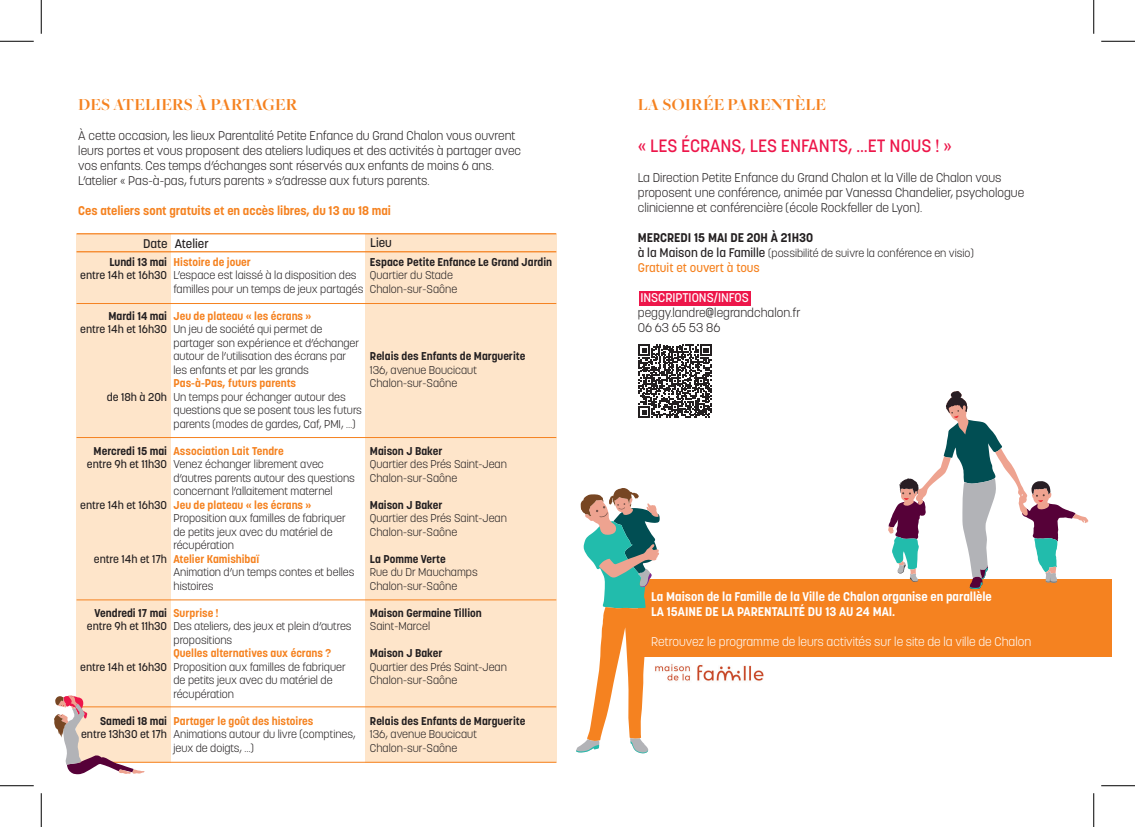
<style>
.page{position:relative;width:1135px;height:827px;background:#fff}
.page>*{position:absolute;margin:0;border:0;box-sizing:border-box;transform-origin:0 0}
.t1{font:500 17.75px "Korolev";color:#ed164a}
.t2{font:700 17.5px "Freight Big Pro";color:#f58220}
.t3{font:300 12.5px/15px "Korolev";color:#231f20}
.t4{font:700 12.5px/15px "Korolev";color:#fff}
.t5{font:300 12.5px "Korolev";color:#fff}
.t6{font:700 12.5px "Korolev";color:#f58220}
.t7{font:700 12.5px "Korolev";color:#231f20}
.t8{font:500 12.5px "Korolev";color:#f58220}
.t9{font:500 12.5px "Korolev";color:#fff}
.t10{font:500 12.5px "Korolev";color:#231f20}
.t11{font:300 11.25px/13.5px "Korolev";color:#231f20}
.t12{font:700 11.25px "Korolev";color:#231f20}
.t13{font:700 11.25px "Korolev";color:#f58220}
.t14{font:500 11.25px "Korolev";color:#231f20}
.s1{font-weight:500;font-size:12.5px}
</style>
<div class="page">
<div style="left:77px;top:234px;width:94px;height:528px;background:#fee5ca"></div>
<div style="left:365px;top:234px;width:191px;height:528px;background:#fee5ca"></div>
<div style="left:638px;top:579px;width:473px;height:78px;background:#f58220"></div>
<svg style="left:888px;top:391px;width:200px;height:198px"></svg>
<svg style="left:576px;top:488px;width:84px;height:265px"></svg>
<hr style="left:77px;top:251px;width:479px;height:1px;background:#f58220">
<hr style="left:77px;top:303px;width:479px;height:1px;background:#f58220">
<hr style="left:77px;top:437px;width:479px;height:1px;background:#f58220">
<hr style="left:77px;top:599px;width:479px;height:1px;background:#f58220">
<hr style="left:77px;top:706px;width:479px;height:1px;background:#f58220">
<hr style="left:77px;top:762px;width:479px;height:1px;background:#f58220">
<hr style="left:77px;top:233px;width:479px;height:1px;background:#f58220">
<div style="left:639px;top:291px;width:111px;height:14px;background:#ed164a"></div>
<img style="left:655px;top:659px;width:109px;height:25px">
<svg style="left:54px;top:695px;width:91px;height:79px"></svg>
<svg style="left:638px;top:344px;width:74px;height:74px"></svg>
<hr style="left:0;top:41px;width:34px;height:1px;background:#000">
<hr style="left:1101px;top:41px;width:34px;height:1px;background:#000">
<hr style="left:0;top:785px;width:34px;height:1px;background:#000">
<hr style="left:1101px;top:785px;width:34px;height:1px;background:#000">
<hr style="left:41px;top:0;width:1px;height:34px;background:#000">
<hr style="left:41px;top:793px;width:1px;height:34px;background:#000">
<hr style="left:1093px;top:0;width:1px;height:34px;background:#000">
<hr style="left:1093px;top:793px;width:1px;height:34px;background:#000">
<h2 class="t2" style="left:78px;top:93px;width:221px">DES ATELIERS À PARTAGER</h2>
<p class="t3" style="left:78px;top:128px;width:444px">À cette occasion, les lieux Parentalité Petite Enfance du Grand Chalon vous ouvrent leurs portes et vous proposent des ateliers ludiques et des activités à partager avec vos enfants. Ces temps d’échanges sont réservés aux enfants de moins 6 ans.<br>L’atelier « Pas-à-pas, futurs parents » s’adresse aux futurs parents.</p>
<p class="t6" style="left:78px;top:203px;width:314px">Ces ateliers sont gratuits et en accès libres, du 13 au 18 mai</p>
<p class="t10" style="left:143px;top:235px;width:67px">Date Atelier</p>
<p class="t10" style="left:370px;top:234px;width:23px">Lieu</p>
<p class="t12" style="left:109px;top:255px;width:59px">Lundi 13 mai</p>
<p class="t14" style="left:80px;top:268px;width:88px">entre 14h et 16h30</p>
<p class="t12" style="left:108px;top:309px;width:60px">Mardi 14 mai</p>
<p class="t14" style="left:80px;top:322px;width:88px">entre 14h et 16h30</p>
<p class="t12" style="left:370px;top:255px;width:184px">Espace Petite Enfance Le Grand Jardin</p>
<p class="t11" style="left:370px;top:268px;width:89px">Quartier du Stade<br>Chalon-sur-Saône</p>
<p class="t13" style="left:173px;top:255px;width:79px">Histoire de jouer</p>
<p class="t11" style="left:173px;top:268px;width:191px">L’espace est laissé à la disposition des familles pour un temps de jeux partagés</p>
<p class="t13" style="left:173px;top:309px;width:140px">Jeu de plateau « les écrans »</p>
<p class="t11" style="left:173px;top:322px;width:187px">Un jeu de société qui permet de partager son expérience et d’échanger autour de l’utilisation des écrans par les enfants et par les grands</p>
<p class="t13" style="left:173px;top:376px;width:124px">Pas-à-Pas, futurs parents</p>
<p class="t11" style="left:173px;top:390px;width:190px">Un temps pour échanger autour des questions que se posent tous les futurs parents (modes de gardes, Caf, PMI, …)</p>
<p class="t13" style="left:173px;top:444px;width:112px">Association Lait Tendre</p>
<p class="t11" style="left:173px;top:457px;width:183px">Venez échanger librement avec d’autres parents autour des questions concernant l’allaitement maternel</p>
<p class="t13" style="left:173px;top:498px;width:140px">Jeu de plateau « les écrans »</p>
<p class="t11" style="left:173px;top:511px;width:174px">Proposition aux familles de fabriquer de petits jeux avec du matériel de récupération</p>
<p class="t13" style="left:173px;top:552px;width:87px">Atelier Kamishibaï</p>
<p class="t11" style="left:173px;top:565px;width:183px">Animation d’un temps contes et belles histoires</p>
<p class="t13" style="left:173px;top:606px;width:47px">Surprise !</p>
<p class="t11" style="left:173px;top:619px;width:180px">Des ateliers, des jeux et plein d’autres propositions</p>
<p class="t13" style="left:173px;top:646px;width:159px">Quelles alternatives aux écrans ?</p>
<p class="t11" style="left:173px;top:660px;width:174px">Proposition aux familles de fabriquer de petits jeux avec du matériel de récupération</p>
<p class="t13" style="left:173px;top:714px;width:141px">Partager le goût des histoires</p>
<p class="t11" style="left:173px;top:727px;width:184px">Animations autour du livre (comptines, jeux de doigts, …)</p>
<p class="t12" style="left:370px;top:349px;width:157px">Relais des Enfants de Marguerite</p>
<p class="t11" style="left:370px;top:363px;width:109px">136, avenue Boucicaut<br>Chalon-sur-Saône</p>
<p class="t14" style="left:107px;top:390px;width:62px">de 18h à 20h</p>
<p class="t12" style="left:94px;top:444px;width:75px">Mercredi 15 mai</p>
<p class="t14" style="left:87px;top:457px;width:82px">entre 9h et 11h30</p>
<p class="t14" style="left:80px;top:498px;width:88px">entre 14h et 16h30</p>
<p class="t12" style="left:370px;top:444px;width:74px">Maison J Baker</p>
<p class="t11" style="left:370px;top:457px;width:139px">Quartier des Prés Saint-Jean<br>Chalon-sur-Saône</p>
<p class="t12" style="left:370px;top:498px;width:74px">Maison J Baker</p>
<p class="t11" style="left:370px;top:511px;width:139px">Quartier des Prés Saint-Jean<br>Chalon-sur-Saône</p>
<p class="t12" style="left:370px;top:552px;width:77px">La Pomme Verte</p>
<p class="t11" style="left:370px;top:565px;width:109px">Rue du Dr Mauchamps<br>Chalon-sur-Saône</p>
<p class="t12" style="left:370px;top:606px;width:113px">Maison Germaine Tillion</p>
<p class="t11" style="left:370px;top:619px;width:62px">Saint-Marcel</p>
<p class="t12" style="left:370px;top:646px;width:74px">Maison J Baker</p>
<p class="t11" style="left:370px;top:660px;width:139px">Quartier des Prés Saint-Jean<br>Chalon-sur-Saône</p>
<p class="t12" style="left:370px;top:714px;width:157px">Relais des Enfants de Marguerite</p>
<p class="t11" style="left:370px;top:727px;width:109px">136, avenue Boucicaut<br>Chalon-sur-Saône</p>
<p class="t14" style="left:94px;top:552px;width:75px">entre 14h et 17h</p>
<p class="t12" style="left:95px;top:606px;width:74px">Vendredi 17 mai</p>
<p class="t14" style="left:87px;top:619px;width:82px">entre 9h et 11h30</p>
<p class="t14" style="left:80px;top:660px;width:88px">entre 14h et 16h30</p>
<p class="t12" style="left:100px;top:714px;width:69px">Samedi 18 mai</p>
<p class="t14" style="left:81px;top:727px;width:87px">entre 13h30 et 17h</p>
<h2 class="t2" style="left:638px;top:93px;width:190px">LA SOIRÉE PARENTÈLE</h2>
<h1 class="t1" style="left:638px;top:135px;width:316px">« LES ÉCRANS, LES ENFANTS, …ET NOUS ! »</h1>
<p class="t3" style="left:638px;top:170px;width:388px">La Direction Petite Enfance du Grand Chalon et la Ville de Chalon vous proposent une conférence, animée par Vanessa Chandelier, psychologue clinicienne et conférencière (école Rockfeller de Lyon).</p>
<p class="t7" style="left:638px;top:230px;width:177px">MERCREDI 15 MAI DE 20H À 21H30</p>
<p class="t11" style="left:638px;top:246px;width:338px"><span class="s1">à la Maison de la Famille</span> (possibilité de suivre la conférence en visio)</p>
<p class="t8" style="left:638px;top:260px;width:123px">Gratuit et ouvert à tous</p>
<p class="t9" style="left:640px;top:290px;width:110px">INSCRIPTIONS/INFOS</p>
<p class="t3" style="left:638px;top:305px;width:164px">peggy.landre@legrandchalon.fr<br>06 63 65 53 86</p>
<p class="t4" style="left:651px;top:589px;width:342px">La Maison de la Famille de la Ville de Chalon organise en parallèle<br>LA 15AINE DE LA PARENTALITÉ DU 13 AU 24 MAI.</p>
<p class="t5" style="left:651px;top:634px;width:381px">Retrouvez le programme de leurs activités sur le site de la ville de Chalon</p>
</div>
